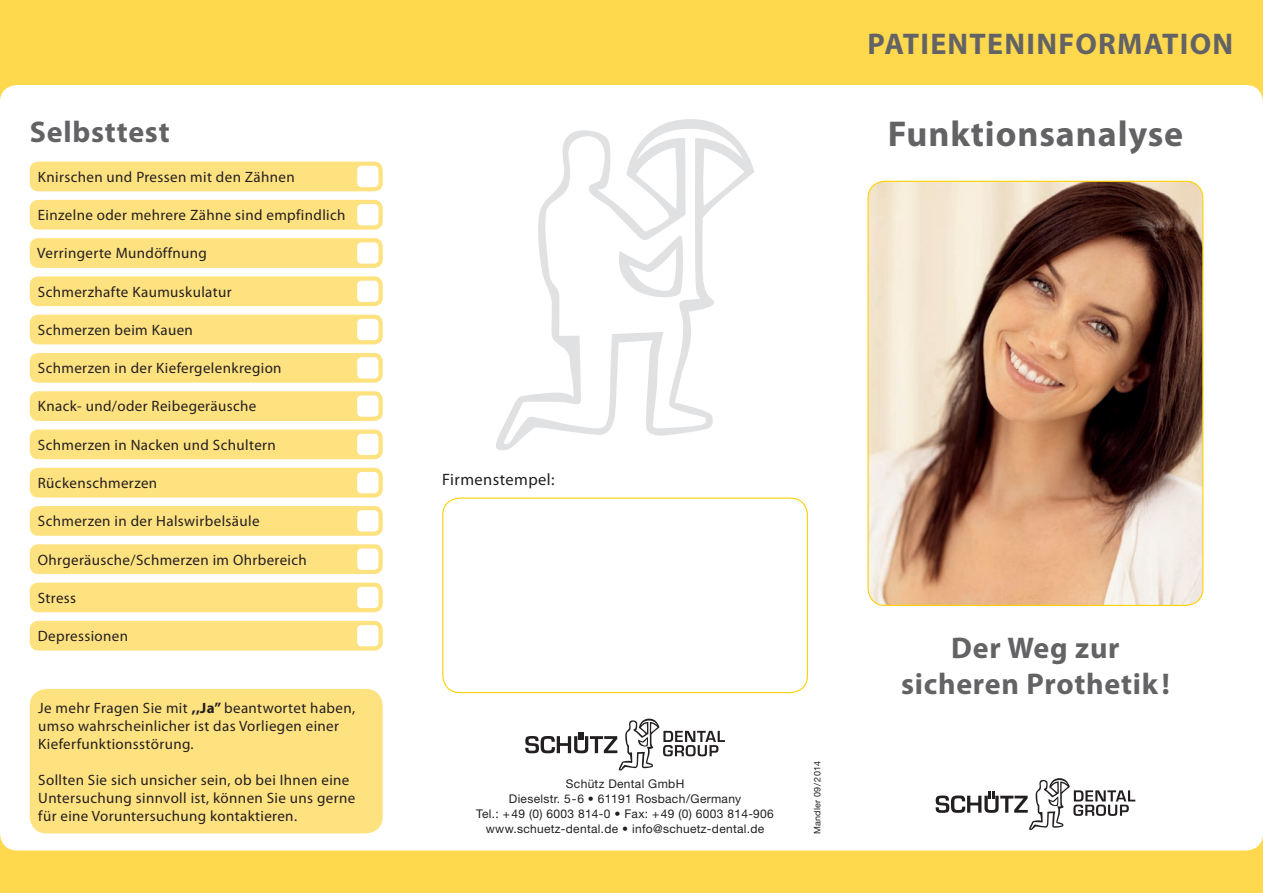
<style>
.page{position:relative;width:1263px;height:893px;background:#fed84d}
.page>*{position:absolute;margin:0;border:0;box-sizing:border-box;transform-origin:0 0}
.t1{font:700 36px "Myriad Pro";letter-spacing:.025em;color:#636366}
.t2{font:700 30px "Myriad Pro";letter-spacing:.025em;color:#636366}
.t3{font:16.5px "Myriad Pro";letter-spacing:.025em;color:#231f20}
.t4{font:15px "Myriad Pro";letter-spacing:.025em;color:#231f20}
.t5{font:12px "Helvetica Neue";letter-spacing:.025em;color:#231f20}
.t6{font:9px "Helvetica Neue";letter-spacing:.025em;color:#231f20}
.s1{font-weight:700}
</style>
<div class="page">
<div style="left:0;top:85px;width:1263px;height:765px;background:#fff"></div>
<svg style="left:936px;top:778px;width:199px;height:52px"></svg>
<div style="left:442px;top:497px;width:366px;height:196px;background:#fff"></div>
<svg style="left:867px;top:180px;width:337px;height:425px"></svg>
<svg style="left:525px;top:719px;width:200px;height:51px"></svg>
<svg style="left:496px;top:119px;width:258px;height:331px;fill:#fff"></svg>
<div style="left:30px;top:689px;width:353px;height:144px;background:#ffe280"></div>
<div style="left:30px;top:162px;width:353px;height:29px;background:#ffe280"></div>
<svg style="left:30px;top:200px;width:353px;height:30px"></svg>
<svg style="left:30px;top:238px;width:353px;height:30px"></svg>
<svg style="left:30px;top:276px;width:353px;height:30px"></svg>
<div style="left:30px;top:315px;width:353px;height:29px;background:#ffe280"></div>
<svg style="left:30px;top:353px;width:353px;height:30px"></svg>
<svg style="left:30px;top:391px;width:353px;height:30px"></svg>
<svg style="left:30px;top:429px;width:353px;height:30px"></svg>
<div style="left:30px;top:468px;width:353px;height:29px;background:#ffe280"></div>
<svg style="left:30px;top:506px;width:353px;height:30px"></svg>
<svg style="left:30px;top:544px;width:353px;height:30px"></svg>
<div style="left:30px;top:583px;width:353px;height:29px;background:#ffe280"></div>
<svg style="left:30px;top:621px;width:353px;height:30px"></svg>
<p class="t2" style="left:30px;top:112px;width:141px">Selbsttest</p>
<p class="t4" style="left:38px;top:169px;width:258px">Knirschen und Pressen mit den Zähnen</p>
<p class="t4" style="left:38px;top:207px;width:309px">Einzelne oder mehrere Zähne sind empfindlich</p>
<p class="t4" style="left:37px;top:245px;width:171px">Verringerte Mundöffnung</p>
<p class="t4" style="left:38px;top:283px;width:195px">Schmerzhafte Kaumuskulatur</p>
<p class="t4" style="left:38px;top:322px;width:157px">Schmerzen beim Kauen</p>
<p class="t4" style="left:38px;top:360px;width:245px">Schmerzen in der Kiefergelenkregion</p>
<p class="t4" style="left:38px;top:398px;width:220px">Knack- und/oder Reibegeräusche</p>
<p class="t4" style="left:38px;top:436px;width:240px">Schmerzen in Nacken und Schultern</p>
<p class="t4" style="left:38px;top:475px;width:121px">Rückenschmerzen</p>
<p class="t4" style="left:38px;top:513px;width:223px">Schmerzen in der Halswirbelsäule</p>
<p class="t4" style="left:38px;top:551px;width:271px">Ohrgeräusche/Schmerzen im Ohrbereich</p>
<p class="t4" style="left:38px;top:590px;width:40px">Stress</p>
<p class="t4" style="left:38px;top:628px;width:92px">Depressionen</p>
<p class="t4" style="left:38px;top:700px;width:318px">Je mehr Fragen Sie mit <span class="s1">,,Ja”</span> beantwortet haben,</p>
<p class="t4" style="left:38px;top:718px;width:302px">umso wahrscheinlicher ist das Vorliegen einer</p>
<p class="t4" style="left:38px;top:736px;width:157px">Kieferfunktionsstörung.</p>
<p class="t4" style="left:38px;top:772px;width:313px">Sollten Sie sich unsicher sein, ob bei Ihnen eine</p>
<p class="t4" style="left:38px;top:790px;width:319px">Untersuchung sinnvoll ist, können Sie uns gerne</p>
<p class="t4" style="left:38px;top:808px;width:260px">für eine Voruntersuchung kontaktieren.</p>
<p class="t2" style="left:867px;top:25px;width:367px">PATIENTENINFORMATION</p>
<p class="t1" style="left:888px;top:110px;width:297px">Funktionsanalyse</p>
<p class="t3" style="left:442px;top:471px;width:114px">Firmenstempel:</p>
<p class="t5" style="left:566px;top:776px;width:120px">Schütz Dental GmbH</p>
<p class="t5" style="left:509px;top:791px;width:234px">Dieselstr. 5-6 • 61191 Rosbach/Germany</p>
<p class="t5" style="left:476px;top:806px;width:299px">Tel.: +49 (0) 6003 814-0 • Fax: +49 (0) 6003 814-906</p>
<p class="t5" style="left:486px;top:821px;width:280px">www.schuetz-dental.de • info@schuetz-dental.de</p>
<p class="t6" style="left:812px;top:834px;width:74px;rotate:-90deg">Mandler 09/2014</p>
<p class="t2" style="left:951px;top:628px;width:170px">Der Weg zur</p>
<p class="t2" style="left:901px;top:664px;width:270px">sicheren Prothetik!</p>
</div>
